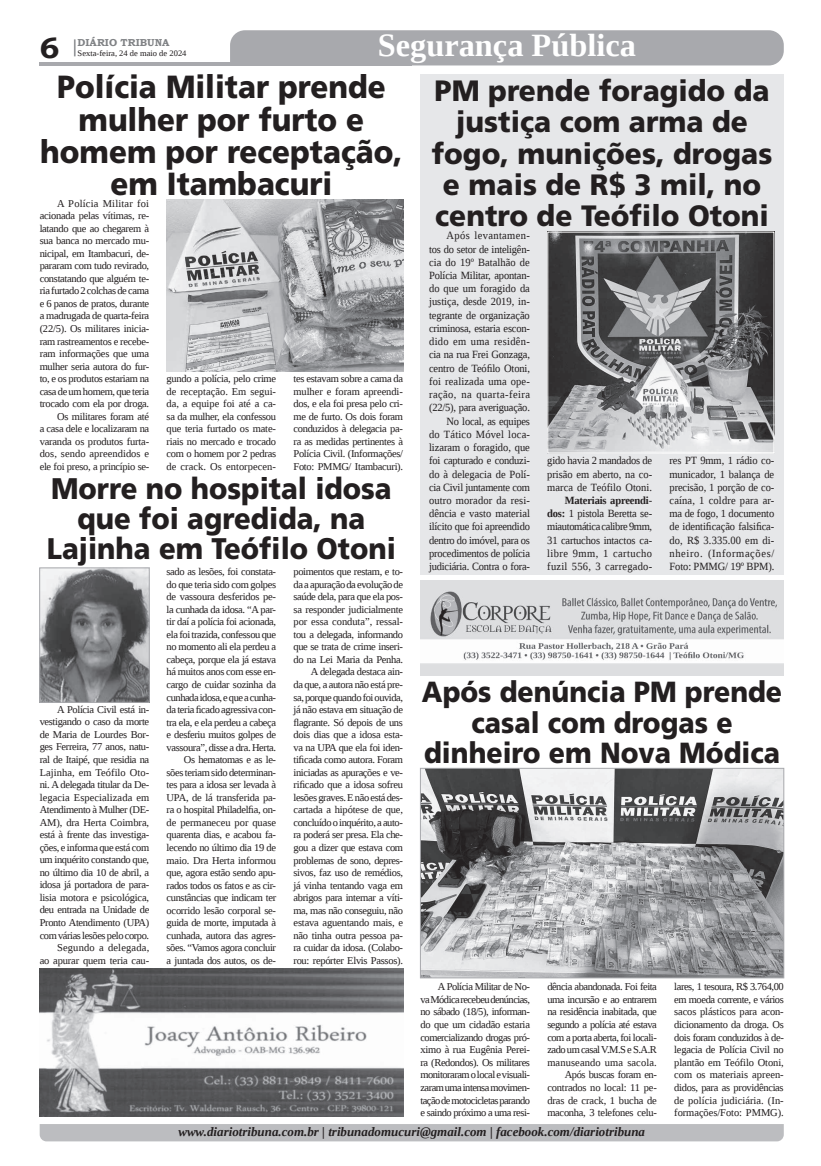
<style>
.page{position:relative;width:821px;height:1166px;background:#fff}
.page>*{position:absolute;margin:0;border:0;box-sizing:border-box;transform-origin:0 0}
.t1{font:700 32.38px "Liberation Serif";color:#fff}
.t2{font:900 32.02px/32.3px "Frutiger LT Std";color:#231f20;text-align:center;scale:.92 1}
.t3{font:900 29.84px/30.1px "Frutiger LT Std";color:#231f20;text-align:center;scale:.92 1}
.t4{font:900 29.4px/31.2px "Frutiger LT Std";color:#231f20;text-align:center;scale:.95 1}
.t5{font:700 29.31px "Bookman Old Style";color:#231f20}
.t6{font:900 29.14px/30.3px "Frutiger LT Std";color:#231f20;text-align:center;scale:.92 1}
.t7{font:italic 700 12.95px "Liberation Serif";color:#231f20}
.t8{font:11.03px/13.2px "Liberation Serif";letter-spacing:-.005em;color:#231f20;text-align:justify;scale:.95 1}
.t9{font:10.5px/12.6px "Liberation Serif";letter-spacing:-.04em;color:#231f20;text-align:justify}
.t10{font:10.41px/12.5px "Liberation Serif";letter-spacing:-.035em;color:#231f20;text-align:right}
.t11{font:700 10.06px "Bookman Old Style";color:#808285}
.t12{font:8.4px "Liberation Serif";color:#231f20}
.s1{font-weight:700}
</style>
<div class="page">
<svg style="left:74px;top:39px;width:2px;height:17px"></svg>
<hr style="left:40px;top:62px;width:372px;height:3px;background:#a8a9ad">
<div style="left:230px;top:30px;width:554px;height:35px;background:#a8a9ad"></div>
<div style="left:40px;top:1124px;width:744px;height:17px;background:#bcbdc0"></div>
<div style="left:420px;top:74px;width:364px;height:501px;background:#e6e7e9"></div>
<img style="left:167px;top:199px;width:236px;height:173px">
<img style="left:549px;top:234px;width:223px;height:217px">
<div style="left:547px;top:232px;width:227px;height:221px;border:1px solid #fff"></div>
<img style="left:422px;top:770px;width:360px;height:206px">
<div style="left:420px;top:768px;width:364px;height:210px;border:1px solid #a8a9ad"></div>
<img style="left:41px;top:569px;width:107px;height:132px">
<div style="left:39px;top:567px;width:111px;height:136px;border:1px solid #a8a9ad"></div>
<img style="left:40px;top:968px;width:363px;height:148px">
<img style="left:420px;top:580px;width:364px;height:95px">
<h1 class="t1" style="left:378px;top:24px;width:260px">Segurança Pública</h1>
<h2 class="t2" style="left:40px;top:71px;width:395px">Polícia Militar prende mulher por furto e homem por receptação, em Itambacuri</h2>
<p class="t11" style="left:78px;top:35px;width:93px">DIÁRIO TRIBUNA</p>
<h3 class="t5" style="left:40px;top:27px;width:21px">6</h3>
<p class="t12" style="left:78px;top:48px;width:110px">Sexta-feira, 24 de maio de 2024</p>
<h3 class="t4" style="left:432px;top:75px;width:360px">PM prende foragido da justiça com arma de fogo, munições, drogas e mais de R$ 3 mil, no centro de Teófilo Otoni</h3>
<p class="t8" style="left:429px;top:229px;width:108px;text-align:right">Após levantamen-<br>tos do setor de inteligên&shy;cia do 19º Batalhão de<br>Polícia Militar, apontan&shy;do que um foragido da justiça, desde 2019, in&shy;tegrante de organização criminosa, estaria escon&shy;dido em uma residên&shy;cia na rua Frei Gonzaga, centro de Teófilo Otoni, foi realizada uma ope&shy;ração, na quarta-feira (22/5), para averiguação.<br>No local, as equipes<br>do Tático Móvel loca&shy;lizaram o foragido, que foi capturado e conduzi&shy;do à delegacia de Polí&shy;cia Civil juntamente com outro morador da resi&shy;dência e vasto material ilícito que foi apreendido dentro do imóvel, para os procedimentos de polícia judiciária. Contra o fora-</p>
<p class="t10" style="left:40px;top:197px;width:111px">A Polícia Militar foi acionada pelas vítimas, re&shy;latando que ao chegarem à sua banca no mercado mu&shy;nicipal, em Itambacuri, de&shy;pararam com tudo revirado, constatando que alguém te&shy;ria furtado 2 colchas de cama e 6 panos de pratos, durante a madrugada de quarta-feira (22/5). Os militares inicia&shy;ram rastreamentos e recebe&shy;ram informações que uma mulher seria autora do fur&shy;to, e os produtos estariam na casa de um homem, que teria trocado com ela por droga.<br>Os militares foram até<br>a casa dele e localizaram na varanda os produtos furta&shy;dos, sendo apreendidos e ele foi preso, a princípio se-</p>
<p class="t10" style="left:167px;top:372px;width:111px;text-align:justify">gundo a polícia, pelo crime de receptação. Em segui&shy;da, a equipe foi até a ca&shy;sa da mulher, ela confessou que teria furtado os mate&shy;riais no mercado e trocado com o homem por 2 pedras de crack. Os entorpecen-</p>
<p class="t10" style="left:294px;top:372px;width:111px;text-align:justify">tes estavam sobre a cama da mulher e foram apreendi&shy;dos, e ela foi presa pelo cri&shy;me de furto. Os dois foram conduzidos à delegacia pa&shy;ra as medidas pertinentes à Polícia Civil. (Informações/ Foto: PMMG/ Itambacuri).</p>
<p class="t8" style="left:670px;top:454px;width:112px">res PT 9mm, 1 rádio co&shy;municador, 1 balança de precisão, 1 porção de co&shy;caína, 1 coldre para ar&shy;ma de fogo, 1 documento de identificação falsifica&shy;do, R$ 3.335.00 em di&shy;nheiro. (Informações/ Foto: PMMG/ 19º BPM).</p>
<p class="t8" style="left:547px;top:454px;width:112px">gido havia 2 mandados de prisão em aberto, na co&shy;marca de Teófilo Otoni.</p>
<p class="t8" style="left:547px;top:494px;width:112px;text-indent:17px"><span class="s1">Materiais apreendi&shy;dos:</span> 1 pistola Beretta se&shy;miautomática calibre 9mm, 31 cartuchos intactos ca&shy;libre 9mm, 1 cartucho fuzil 556, 3 carregado-</p>
<h3 class="t3" style="left:47px;top:473px;width:381px">Morre no hospital idosa que foi agredida, na<br>Lajinha em Teófilo Otoni</h3>
<p class="t10" style="left:167px;top:565px;width:111px">sado as lesões, foi constata&shy;do que teria sido com golpes de vassoura desferidos pe&shy;la cunhada da idosa. “A par&shy;tir daí a polícia foi acionada, ela foi trazida, confessou que no momento ali ela perdeu a cabeça, porque ela já estava há muitos anos com esse en&shy;cargo de cuidar sozinha da cunhada idosa, e que a cunha&shy;da teria ficado agressiva con&shy;tra ela, e ela perdeu a cabeça e desferiu muitos golpes de vassoura”, disse a dra. Herta.<br>Os hematomas e as le&shy;sões teriam sido determinan&shy;tes para a idosa ser levada à<br>UPA, de lá transferida pa&shy;ra o hospital Philadelfia, on&shy;de permaneceu por quase quarenta dias, e acabou fa&shy;lecendo no último dia 19 de maio. Dra Herta informou que, agora estão sendo apu&shy;rados todos os fatos e as cir&shy;cunstâncias que indicam ter ocorrido lesão corporal se&shy;guida de morte, imputada à cunhada, autora das agres&shy;sões. “Vamos agora concluir a juntada dos autos, os de-</p>
<p class="t10" style="left:294px;top:565px;width:111px">poimentos que restam, e to&shy;da a apuração da evolução de saúde dela, para que ela pos&shy;sa responder judicialmente por essa conduta”, ressal&shy;tou a delegada, informando que se trata de crime inseri&shy;do na Lei Maria da Penha.<br>A delegada destaca ain-<br>da que, a autora não está pre&shy;sa, porque quando foi ouvida, já não estava em situação de flagrante. Só depois de uns dois dias que a idosa esta&shy;va na UPA que ela foi iden&shy;tificada como autora. Foram iniciadas as apurações e ve&shy;rificado que a idosa sofreu lesões graves. E não está des&shy;cartada a hipótese de que, concluído o inquérito, a auto&shy;ra poderá ser presa. Ela che&shy;gou a dizer que estava com problemas de sono, depres&shy;sivos, faz uso de remédios, já vinha tentando vaga em abrigos para internar a víti&shy;ma, mas não conseguiu, não estava aguentando mais, e não tinha outra pessoa pa&shy;ra cuidar da idosa. (Colabo&shy;rou: repórter Elvis Passos).</p>
<h3 class="t6" style="left:422px;top:677px;width:393px">Após denúncia PM prende casal com drogas e dinheiro em Nova Módica</h3>
<p class="t10" style="left:40px;top:703px;width:111px">A Polícia Civil está in&shy;vestigando o caso da morte de Maria de Lourdes Bor&shy;ges Ferreira, 77 anos, natu&shy;ral de Itaipé, que residia na<br>Lajinha, em Teófilo Oto&shy;ni. A delegada titular da De&shy;legacia Especializada em<br>Atendimento à Mulher (DE-<br>AM), dra Herta Coimbra, está à frente das investiga&shy;ções, e informa que está com um inquérito constando que, no último dia 10 de abril, a idosa já portadora de para&shy;lisia motora e psicológica, deu entrada na Unidade de<br>Pronto Atendimento (UPA) com várias lesões pelo corpo.<br>Segundo a delegada,<br>ao apurar quem teria cau-</p>
<p class="t9" style="left:420px;top:980px;width:111px;text-indent:17px">A Polícia Militar de No&shy;va Módica recebeu denúncias, no sábado (18/5), informan&shy;do que um cidadão estaria comercializando drogas pró&shy;ximo à rua Eugênia Perei&shy;ra (Redondos). Os militares monitoraram o local e visuali&shy;zaram uma intensa movimen&shy;tação de motocicletas parando e saindo próximo a uma resi-</p>
<p class="t9" style="left:547px;top:980px;width:111px;text-align:right">dência abandonada. Foi feita uma incursão e ao entrarem na residência inabitada, que segundo a polícia até estava com a porta aberta, foi locali&shy;zado um casal V.M.S e S.A.R manuseando uma sacola.<br>Após buscas foram en&shy;contrados no local: 11 pe&shy;dras de crack, 1 bucha de maconha, 3 telefones celu-</p>
<p class="t9" style="left:674px;top:980px;width:111px">lares, 1 tesoura, R$ 3.764,00 em moeda corrente, e vários sacos plásticos para acon&shy;dicionamento da droga. Os dois foram conduzidos à de&shy;legacia de Polícia Civil no plantão em Teófilo Otoni, com os materiais apreen&shy;didos, para as providências de polícia judiciária. (In&shy;formações/Foto: PMMG).</p>
<p class="t7" style="left:178px;top:1123px;width:468px">www.diariotribuna.com.br | tribunadomucuri@gmail.com | facebook.com/diariotribuna</p>
</div>
